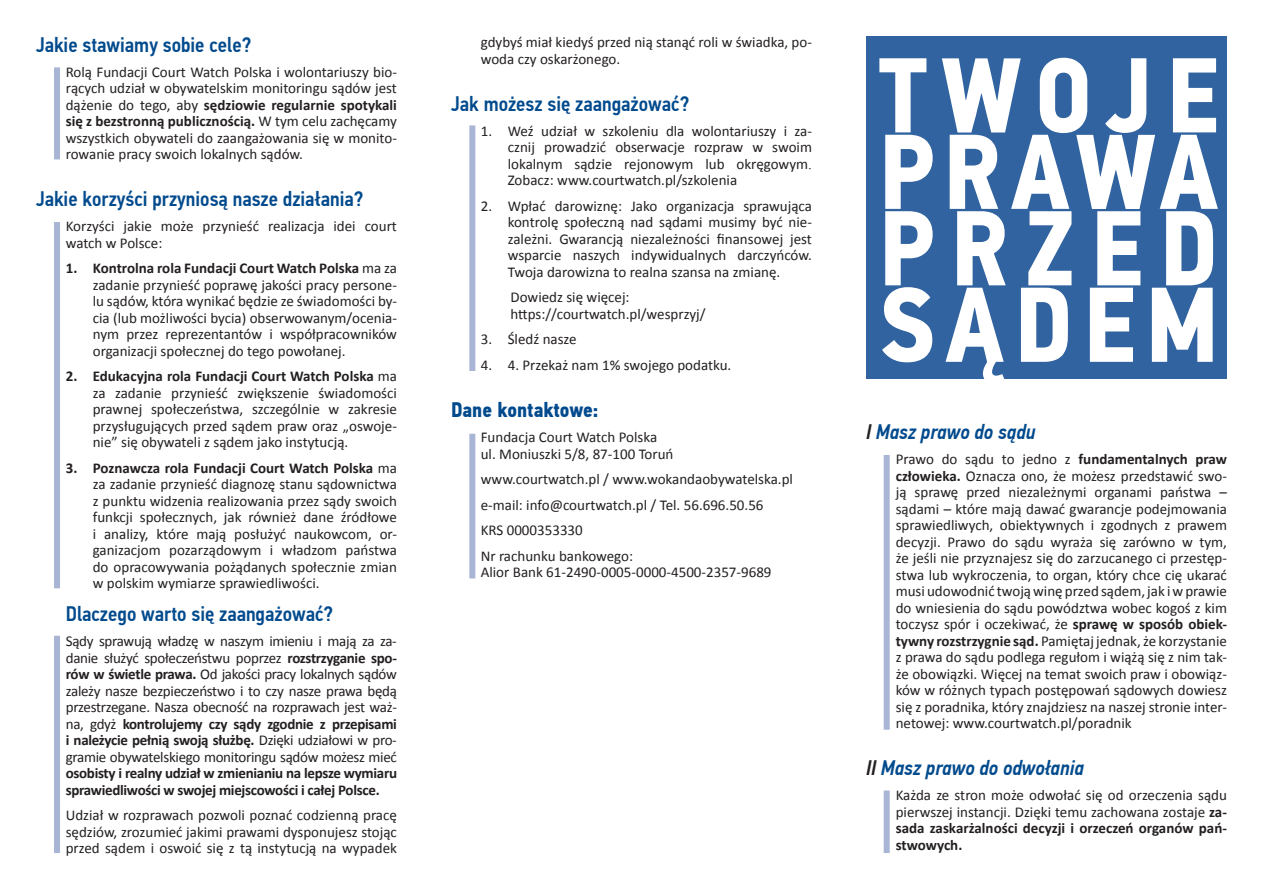
<style>
.page{position:relative;width:1263px;height:893px;background:#fff}
.page>*{position:absolute;margin:0;border:0;box-sizing:border-box;transform-origin:0 0}
.t1{font:700 106.5px/76.5px "PF Din Text Cond Pro";letter-spacing:.115em;color:#fff;text-align:justify}
.t2{font:500 21px "PF Din Text Cond Pro";color:#004a8d}
.t3{font:italic 500 21px "PF Din Text Cond Pro";color:#004a8d}
.t4{font:700 21px "PF Din Text Cond Pro";color:#004a8d}
.t5{font:15px/16.5px "Calibri";color:#231f20;text-align:justify}
.t6{font:700 15px/16.5px "Calibri";letter-spacing:-.02em;color:#231f20}
.s1{font-weight:700}
.s2{font-family:"Times New Roman"}
.s3{color:#231f20}
</style>
<div class="page">
<div style="left:54px;top:67px;width:6px;height:92px;background:#a9b5d5"></div>
<div style="left:54px;top:222px;width:6px;height:366px;background:#a9b5d5"></div>
<div style="left:54px;top:636px;width:6px;height:217px;background:#a9b5d5"></div>
<div style="left:469px;top:125px;width:6px;height:246px;background:#a9b5d5"></div>
<div style="left:469px;top:434px;width:6px;height:144px;background:#a9b5d5"></div>
<div style="left:884px;top:455px;width:6px;height:275px;background:#a9b5d5"></div>
<div style="left:884px;top:790px;width:6px;height:63px;background:#a9b5d5"></div>
<div style="left:866px;top:36px;width:361px;height:342px;background:#30639f"></div>
<h2 class="t2" style="left:36px;top:32px;width:217px">Jakie stawiamy sobie cele?</h2>
<p class="t5" style="left:66px;top:64px;width:333px">Rolą Fundacji Court Watch Polska i wolontariuszy bio&shy;rących udział w obywatelskim monitoringu sądów jest dążenie do tego, aby <span class="s1">sędziowie regularnie spotykali się z bezstronną publicznością.</span> W tym celu zachęcamy wszystkich obywateli do zaangażowania się w monito&shy;rowanie pracy swoich lokalnych sądów.</p>
<h2 class="t2" style="left:36px;top:187px;width:329px">Jakie korzyści przyniosą nasze działania?</h2>
<p class="t5" style="left:66px;top:218px;width:333px">Korzyści jakie może przynieść realizacja idei court watch w Polsce:</p>
<p class="t5" style="left:93px;top:260px;width:306px;text-indent:-27px"><span class="s1">1. Kontrolna rola Fundacji Court Watch Polska</span> ma za zadanie przynieść poprawę jakości pracy persone&shy;lu sądów, która wynikać będzie ze świadomości by&shy;cia (lub możliwości bycia) obserwowanym/ocenia&shy;nym przez reprezentantów i współpracowników organizacji społecznej do tego powołanej.</p>
<p class="t5" style="left:93px;top:368px;width:306px;text-indent:-27px"><span class="s1">2. Edukacyjna rola Fundacji Court Watch Polska</span> ma za zadanie przynieść zwiększenie świadomości prawnej społeczeństwa, szczególnie w zakresie przysługujących przed sądem praw oraz „oswoje&shy;nie” się obywateli z sądem jako instytucją.</p>
<p class="t5" style="left:93px;top:460px;width:306px;text-indent:-27px"><span class="s1">3. Poznawcza rola Fundacji Court Watch Polska</span> ma za zadanie przynieść diagnozę stanu sądownictwa z punktu widzenia realizowania przez sądy swoich funkcji społecznych, jak również dane źródłowe i analizy, które mają posłużyć naukowcom, or&shy;ganizacjom pozarządowym i władzom państwa do opracowywania pożądanych społecznie zmian w polskim wymiarze sprawiedliwości.</p>
<h2 class="t2" style="left:66px;top:601px;width:269px">Dlaczego warto się zaangażować?</h2>
<p class="t5" style="left:66px;top:633px;width:333px">Sądy sprawują władzę w naszym imieniu i mają za za&shy;danie służyć społeczeństwu poprzez <span class="s1">rozstrzyganie spo&shy;rów w świetle prawa.</span> Od jakości pracy lokalnych sądów zależy nasze bezpieczeństwo i to czy nasze prawa będą przestrzegane. Nasza obecność na rozprawach jest waż&shy;na, gdyż <span class="s1">kontrolujemy czy sądy zgodnie z przepisami i należycie pełnią swoją służbę.</span> Dzięki udziałowi w pro&shy;gramie obywatelskiego monitoringu sądów możesz mieć</p>
<p class="t6" style="left:66px;top:765px;width:333px">osobisty i realny udział w zmienianiu na lepsze wymiaru sprawiedliwości w swojej miejscowości i całej Polsce.</p>
<p class="t5" style="left:66px;top:807px;width:333px">Udział w rozprawach pozwoli poznać codzienną pracę sędziów, zrozumieć jakimi prawami dysponujesz stojąc przed sądem i oswoić się z tą instytucją na wypadek</p>
<p class="t5" style="left:481px;top:34px;width:333px">gdybyś miał kiedyś przed nią stanąć roli w świadka, po&shy;woda czy oskarżonego.</p>
<h2 class="t2" style="left:451px;top:91px;width:240px">Jak możesz się zaangażować?</h2>
<p class="t5" style="left:508px;top:123px;width:306px;text-indent:-27px">1. Weź udział w szkoleniu dla wolontariuszy i za&shy;cznij prowadzić obserwacje rozpraw w swoim lokalnym sądzie rejonowym lub okręgowym<span class="s2">.<br></span>Zobacz: www.courtwatch.pl/szkolenia</p>
<p class="t5" style="left:508px;top:198px;width:306px;text-indent:-27px">2. Wpłać darowiznę: Jako organizacja sprawująca kontrolę społeczną nad sądami musimy być nie&shy;zależni. Gwarancją niezależności finansowej jest wsparcie naszych indywidualnych darczyńców.<br>Twoja darowizna to realna szansa na zmianę.</p>
<p class="t5" style="left:510px;top:289px;width:197px">Dowiedz się więcej: https://courtwatch.pl/wesprzyj/</p>
<p class="t5" style="left:481px;top:331px;width:97px">3. Śledź nasze</p>
<p class="t5" style="left:481px;top:357px;width:252px">4. 4. Przekaż nam 1% swojego podatku.</p>
<h2 class="t4" style="left:451px;top:397px;width:149px">Dane kontaktowe:</h2>
<p class="t5" style="left:481px;top:429px;width:194px">Fundacja Court Watch Polska ul. Moniuszki 5/8, 87-100 Toruń</p>
<p class="t5" style="left:481px;top:466px;width:314px;line-height:25.5px;text-align:left">www.courtwatch.pl / www.wokandaobywatelska.pl e-mail: info@courtwatch.pl / Tel. 56.696.50.56<br>KRS 0000353330<br>Nr rachunku bankowego:</p>
<p class="t5" style="left:481px;top:564px;width:292px">Alior Bank 61-2490-0005-0000-4500-2357-9689</p>
<h1 class="t1" style="left:879px;top:59px;width:341px">TWOJE PRAWA PRZED SĄDEM</h1>
<h2 class="t3" style="left:866px;top:420px;width:171px"><span class="s3">I</span> Masz prawo do sądu</h2>
<p class="t5" style="left:896px;top:451px;width:333px">Prawo do sądu to jedno z <span class="s1">fundamentalnych praw człowieka.</span> Oznacza ono, że możesz przedstawić swo&shy;ją sprawę przed niezależnymi organami państwa – sądami – które mają dawać gwarancje podejmowania sprawiedliwych, obiektywnych i zgodnych z prawem decyzji. Prawo do sądu wyraża się zarówno w tym, że jeśli nie przyznajesz się do zarzucanego ci przestęp&shy;stwa lub wykroczenia, to organ, który chce cię ukarać musi udowodnić twoją winę przed sądem, jak i w prawie do wniesienia do sądu powództwa wobec kogoś z kim toczysz spór i oczekiwać, że <span class="s1">sprawę w sposób obiek&shy;tywny rozstrzygnie sąd.</span> Pamiętaj jednak, że korzystanie z prawa do sądu podlega regułom i wiążą się z nim tak&shy;że obowiązki. Więcej na temat swoich praw i obowiąz&shy;ków w różnych typach postępowań sądowych dowiesz się z poradnika, który znajdziesz na naszej stronie inter&shy;netowej: www.courtwatch.pl/poradnik</p>
<h2 class="t3" style="left:866px;top:756px;width:219px"><span class="s3">II</span> Masz prawo do odwołania</h2>
<p class="t5" style="left:896px;top:787px;width:333px">Każda ze stron może odwołać się od orzeczenia sądu pierwszej instancji. Dzięki temu zachowana zostaje <span class="s1">za&shy;sada zaskarżalności decyzji i orzeczeń organów pań&shy;stwowych.</span></p>
</div>
